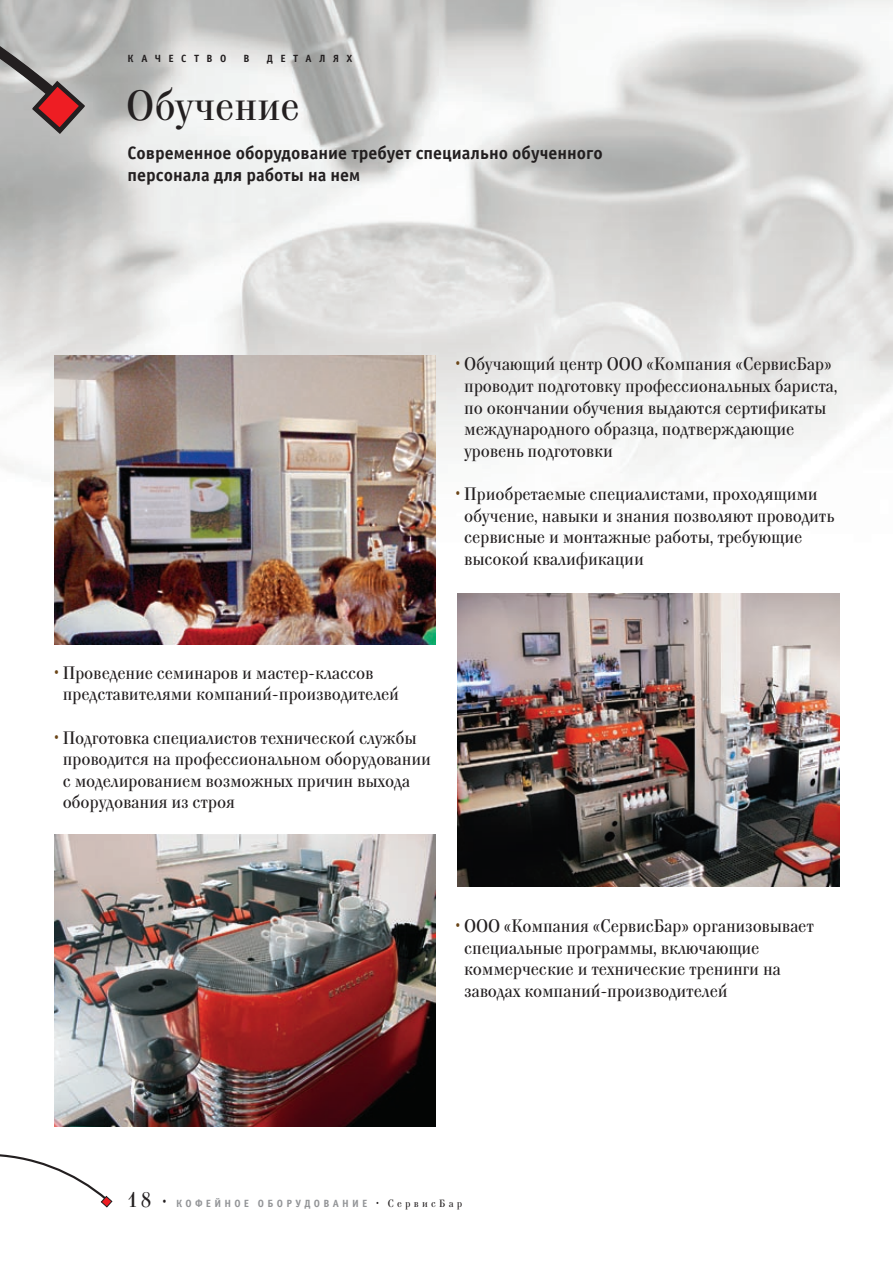
<style>
.page{position:relative;width:893px;height:1263px;background:#fff}
.page>*{position:absolute;margin:0;border:0;box-sizing:border-box;transform-origin:0 0}
.t1{font:42px "Kuzanyan C";color:#231f20}
.t2{font:18px/21.6px "Kuzanyan C";letter-spacing:-.01em;color:#231f20}
.t3{font:700 18px/21.6px "Officina Sans C";color:#231f20}
.t4{font:10.5px "Officina Sans Bold C";letter-spacing:.315em;color:#939598}
.t5{font:10.5px "Officina Sans Bold C";letter-spacing:.72em;color:#231f20}
.s1{color:#6a4417}
.s2{font-family:"Kuzanyan C";font-size:21px;color:#231f20}
.s3{font-family:"Kuzanyan C";font-size:15px;color:#231f20}
.s4{font-family:"Kuzanyan C";color:#231f20}
</style>
<div class="page">
<img style="left:0;top:0;width:893px;height:562px">
<img style="left:54px;top:356px;width:381px;height:288px">
<img style="left:458px;top:594px;width:381px;height:292px">
<img style="left:54px;top:834px;width:381px;height:293px">
<svg style="left:0;top:1154px;width:113px;height:53px"></svg>
<svg style="left:0;top:0;width:85px;height:137px;background:#b0a1a1"></svg>
<p class="t5" style="left:128px;top:53px;width:100px">КАЧЕСТВО</p>
<p class="t5" style="left:244px;top:53px;width:8px">В</p>
<p class="t5" style="left:267px;top:53px;width:87px">ДЕТАЛЯХ</p>
<h1 class="t1" style="left:126px;top:81px;width:175px">Обучение</h1>
<p class="t3" style="left:128px;top:142px;width:477px">Современное оборудование требует специально обученного персонала для работы на нем</p>
<p class="t2" style="left:464px;top:354px;width:375px;text-indent:-9px"><span class="s1">•</span> Обучающий центр ООО «Компания «СервисБар» проводит подготовку профессиональных бариста, по окончании обучения выдаются сертификаты международного образца, подтверждающие уровень подготовки</p>
<p class="t2" style="left:464px;top:483px;width:372px;text-indent:-9px"><span class="s1">•</span> Приобретаемые специалистами, проходящими обучение, навыки и знания позволяют проводить сервисные и монтажные работы, требующие высокой квалификации</p>
<p class="t2" style="left:63px;top:662px;width:338px;text-indent:-9px"><span class="s1">•</span> Проведение семинаров и мастер-классов представителями компаний-производителей</p>
<p class="t2" style="left:63px;top:727px;width:370px;text-indent:-9px"><span class="s1">•</span> Подготовка специалистов технической службы проводится на профессиональном оборудовании с моделированием возможных причин выхода оборудования из строя</p>
<p class="t2" style="left:464px;top:915px;width:351px;text-indent:-9px"><span class="s1">•</span> ООО «Компания «СервисБар» организовывает специальные программы, включающие коммерческие и технические тренинги на заводах компаний-производителей</p>
<p class="t4" style="left:128px;top:1197px;width:336px"><span class="s2">18</span> <span class="s3">•</span> КОФЕЙНОЕ ОБОРУДОВАНИЕ <span class="s4">• СервисБар</span></p>
</div>
